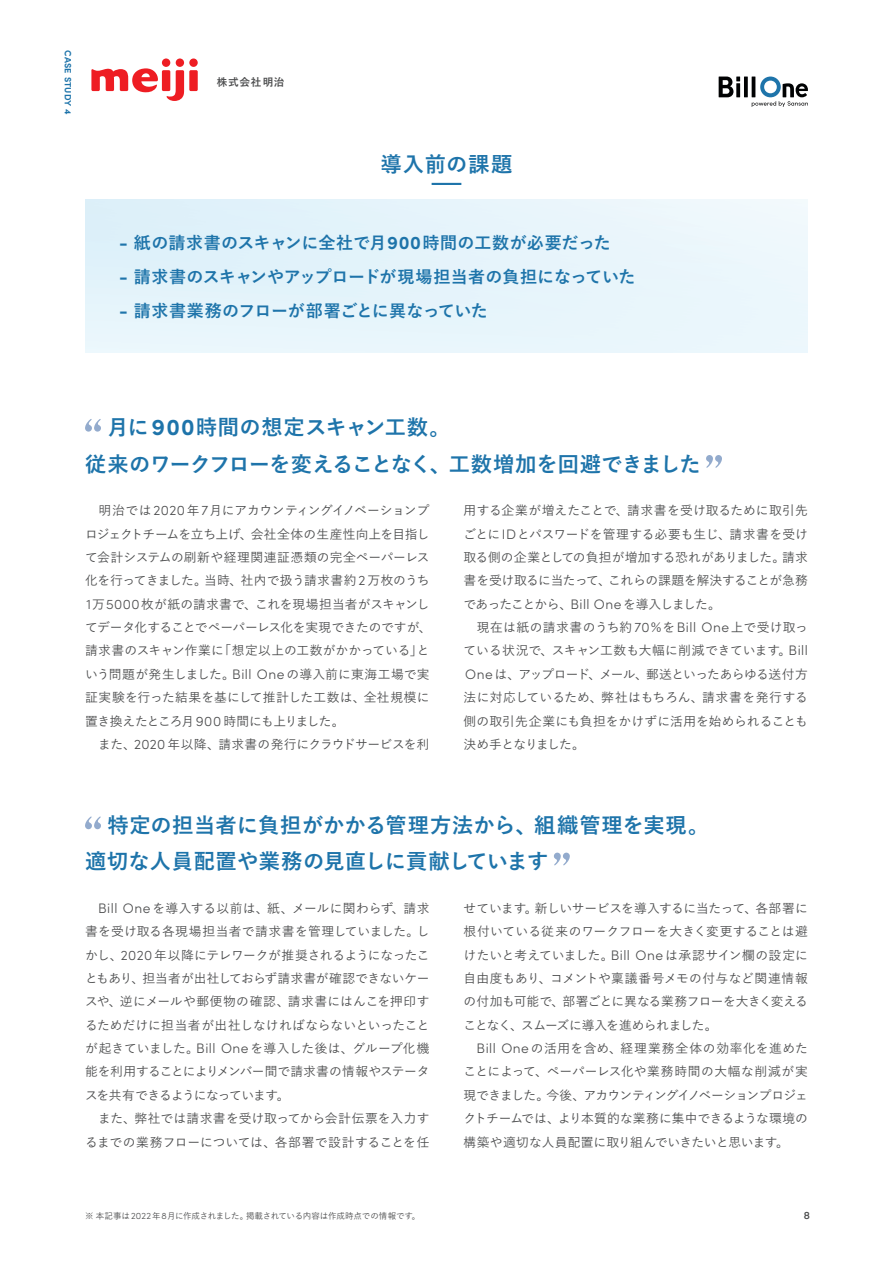
<style>
.page{position:relative;width:893px;height:1263px;background:#fff}
.page>*{position:absolute;margin:0;border:0;box-sizing:border-box;transform-origin:0 0}
.t1{font:700 21.3px/36.2px "Yu Go";letter-spacing:.01em;color:#1e74aa}
.t2{font:700 21.3px/36.2px "Yu Go";letter-spacing:-.035em;color:#1e74aa}
.t3{font:700 16.95px "Yu Go";letter-spacing:-.005em;color:#1e74aa}
.t4{font:500 12.75px/23.4px "Yu Go";letter-spacing:-.005em;color:#4b4c4d}
.t5{font:700 11.7px "Texta";color:#4b4c4d}
.t6{font:700 10.65px "Yu Go";letter-spacing:.065em;color:#4b4c4d}
.t7{font:700 9.15px "Sofia Pro";letter-spacing:.02em;color:#1e74aa}
.t8{font:500 8.55px "Yu Go";letter-spacing:-.025em;color:#4b4c4d}
.s1{font-family:"Sofia Pro";font-size:18.3px}
.s2{font-family:"Sofia Pro";font-size:22.95px}
.s3{font-family:"Sofia Pro";font-weight:300;font-size:13.8px}
.s4{font-family:"Sofia Pro";font-weight:300;font-size:9.15px}
</style>
<div class="page">
<svg style="left:744px;top:77px;width:4px;height:20px"></svg>
<svg style="left:719px;top:77px;width:21px;height:20px"></svg>
<svg style="left:752px;top:77px;width:56px;height:30px"></svg>
<svg style="left:85px;top:816px;width:16px;height:13px"></svg>
<svg style="left:554px;top:853px;width:16px;height:12px"></svg>
<hr style="left:432px;top:183px;width:29px;height:2px;background:#1e74aa">
<svg style="left:85px;top:419px;width:16px;height:13px"></svg>
<svg style="left:706px;top:455px;width:16px;height:13px"></svg>
<svg style="left:91px;top:58px;width:107px;height:43px"></svg>
<p class="t7" style="left:75px;top:50px;width:66px;rotate:90deg">CASE STUDY 4</p>
<p class="t6" style="left:217px;top:76px;width:69px">株式会社明治</p>
<h1 class="t1" style="left:380px;top:146px;width:134px">導入前の課題</h1>
<h2 class="t3" style="left:119px;top:233px;width:493px"><span class="s1">-</span> 紙の請求書のスキャンに全社で月<span class="s1">900</span>時間の工数が必要だった</h2>
<h2 class="t3" style="left:119px;top:267px;width:518px"><span class="s1">-</span> 請求書のスキャンやアップロードが現場担当者の負担になっていた</h2>
<h2 class="t3" style="left:119px;top:301px;width:370px"><span class="s1">-</span> 請求書業務のフローが部署ごとに異なっていた</h2>
<h1 class="t2" style="left:85px;top:410px;width:617px;text-indent:22px">月に<span class="s2">900</span>時間の想定スキャン工数。<br>従来のワークフローを変えることなく、工数増加を回避できました</h1>
<p class="t4" style="left:85px;top:497px;width:348px">　明治では<span class="s3">2020</span>年<span class="s3">7</span>月にアカウンティングイノベーションプロジェクトチームを立ち上げ、会社全体の生産性向上を目指して会計システムの刷新や経理関連証憑類の完全ペーパーレス化を行ってきました。当時、社内で扱う請求書約 <span class="s3">2</span> 万枚のうち<br><span class="s3">1</span>万<span class="s3">5000</span>枚が紙の請求書で、これを現場担当者がスキャンしてデータ化することでペーパーレス化を実現できたのですが、請求書のスキャン作業に「想定以上の工数がかかっている」という問題が発生しました。<span class="s3">Bill One</span>の導入前に東海工場で実証実験を行った結果を基にして推計した工数は、全社規模に置き換えたところ月<span class="s3">900</span> 時間にも上りました。<br>　また、<span class="s3">2020</span>年以降、請求書の発行にクラウドサービスを利</p>
<p class="t4" style="left:463px;top:497px;width:346px">用する企業が増えたことで、請求書を受け取るために取引先ごとに<span class="s3">ID</span>とパスワードを管理する必要も生じ、請求書を受け取る側の企業としての負担が増加する恐れがありました。請求書を受け取るに当たって、これらの課題を解決することが急務であったことから、<span class="s3">Bill One</span> を導入しました。<br>　現在は紙の請求書のうち約<span class="s3">70</span>％を<span class="s3">Bill One</span>上で受け取っている状況で、スキャン工数も大幅に削減できています。<span class="s3">Bill<br>One</span> は、アップロード、メール、郵送といったあらゆる送付方法に対応しているため、弊社はもちろん、請求書を発行する側の取引先企業にも負担をかけずに活用を始められることも決め手となりました。</p>
<h1 class="t1" style="left:85px;top:808px;width:626px;text-indent:22px">特定の担当者に負担がかかる管理方法から、組織管理を実現。適切な人員配置や業務の見直しに貢献しています</h1>
<p class="t4" style="left:85px;top:895px;width:346px;text-indent:13px"><span class="s3">Bill One</span>を導入する以前は、紙、メールに関わらず、請求書を受け取る各現場担当者で請求書を管理していました。しかし、<span class="s3">2020</span> 年以降にテレワークが推奨されるようになったこともあり、担当者が出社しておらず請求書が確認できないケースや、逆にメールや郵便物の確認、請求書にはんこを押印するためだけに担当者が出社しなければならないといったことが起きていました。<span class="s3">Bill One</span>を導入した後は、グループ化機能を利用することによりメンバー間で請求書の情報やステータスを共有できるようになっています。<br>　また、弊社では請求書を受け取ってから会計伝票を入力するまでの業務フローについては、各部署で設計することを任</p>
<p class="t4" style="left:463px;top:895px;width:346px;text-align:justify">せています。新しいサービスを導入するに当たって、各部署に根付いている従来のワークフローを大きく変更することは避けたいと考えていました。<span class="s3">Bill One</span>は承認サイン欄の設定に自由度もあり、コメントや稟議番号メモの付与など関連情報の付加も可能で、部署ごとに異なる業務フローを大きく変えることなく、スムーズに導入を進められました。</p>
<p class="t4" style="left:463px;top:1035px;width:346px;text-align:justify;text-indent:13px"><span class="s3">Bill One</span>の活用を含め、経理業務全体の効率化を進めたことによって、ペーパーレス化や業務時間の大幅な削減が実現できました。今後、アカウンティングイノベーションプロジェクトチームでは、より本質的な業務に集中できるような環境の構築や適切な人員配置に取り組んでいきたいと思います。</p>
<p class="t8" style="left:85px;top:1208px;width:337px">※ 本記事は<span class="s4">2022</span>年<span class="s4">8</span>月に作成されました。掲載されている内容は作成時点での情報です。</p>
<p class="t5" style="left:804px;top:1209px;width:8px">8</p>
</div>
